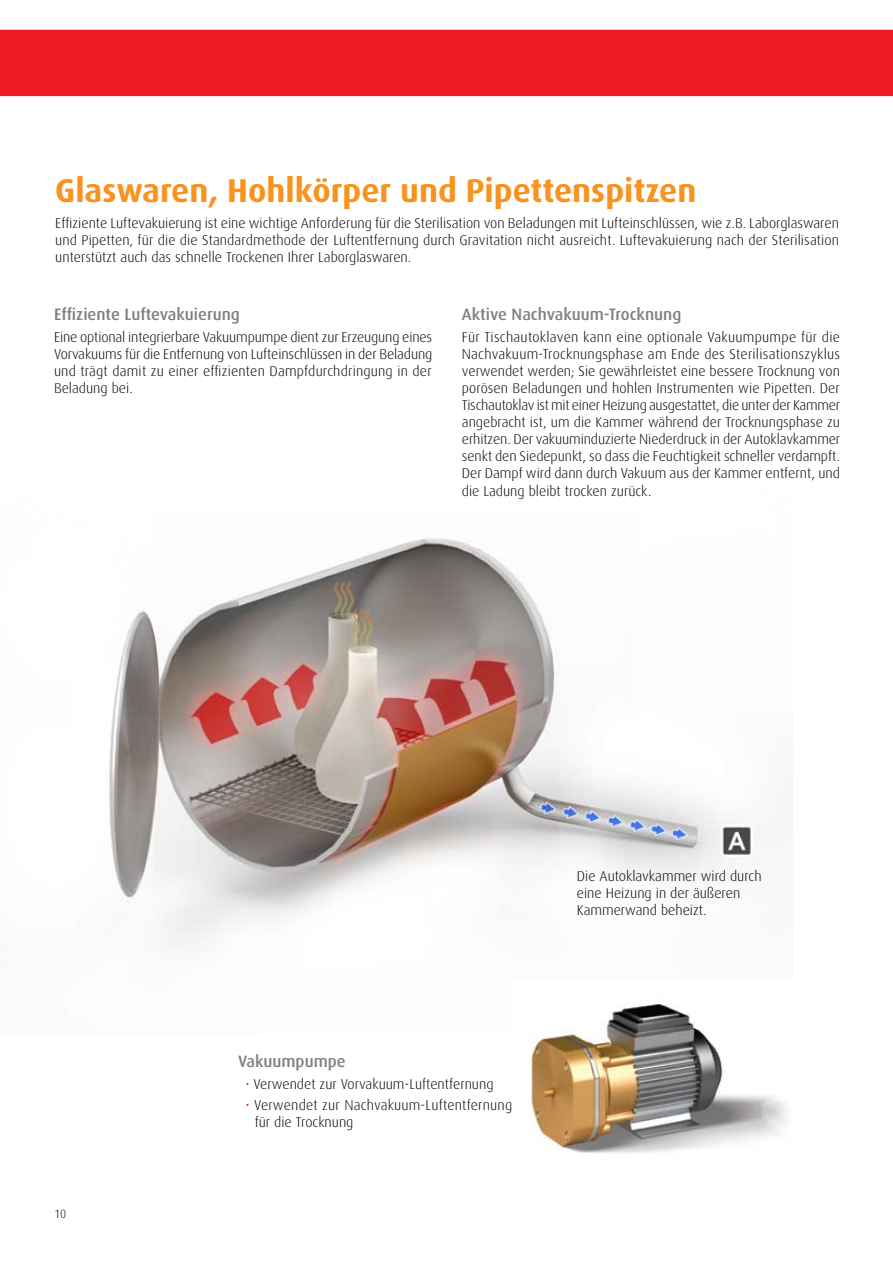
<style>
.page{position:relative;width:893px;height:1263px;background:#fff}
.page>*{position:absolute;margin:0;border:0;box-sizing:border-box;transform-origin:0 0}
.t1{font:700 33px "Dax";color:#f7931e}
.t2{font:500 16.5px "Dax";color:#808080}
.t3{font:300 14.25px/17.1px "Dax";color:#000;text-align:justify}
.t4{font:300 12px "Dax";color:#000}
.s1{color:#ed1c24}
</style>
<div class="page">
<div style="left:0;top:30px;width:893px;height:66px;background:#ed1c24"></div>
<img style="left:109px;top:538px;width:651px;height:406px">
<img style="left:530px;top:1003px;width:258px;height:150px">
<h1 class="t1" style="left:55px;top:172px;width:643px">Glaswaren, Hohlkörper und Pipettenspitzen</h1>
<p class="t3" style="left:55px;top:215px;width:785px">Effiziente Luftevakuierung ist eine wichtige Anforderung für die Sterilisation von Beladungen mit Lufteinschlüssen, wie z.B. Laborglaswaren und Pipetten, für die die Standardmethode der Luftentfernung durch Gravitation nicht ausreicht. Luftevakuierung nach der Sterilisation unterstützt auch das schnelle Trockenen Ihrer Laborglaswaren.</p>
<p class="t2" style="left:54px;top:305px;width:187px">Effiziente Luftevakuierung</p>
<p class="t3" style="left:54px;top:328px;width:380px">Eine optional integrierbare Vakuumpumpe dient zur Erzeugung eines Vorvakuums für die Entfernung von Lufteinschlüssen in der Beladung und trägt damit zu einer effizienten Dampfdurchdringung in der Beladung bei.</p>
<p class="t2" style="left:462px;top:305px;width:221px">Aktive Nachvakuum-Trocknung</p>
<p class="t3" style="left:462px;top:328px;width:380px">Für Tischautoklaven kann eine optionale Vakuumpumpe für die Nachvakuum-Trocknungsphase am Ende des Sterilisationszyklus verwendet werden; Sie gewährleistet eine bessere Trocknung von porösen Beladungen und hohlen Instrumenten wie Pipetten. Der Tischautoklav ist mit einer Heizung ausgestattet, die unter der Kammer angebracht ist, um die Kammer während der Trocknungsphase zu erhitzen. Der vakuuminduzierte Niederdruck in der Autoklavkammer senkt den Siedepunkt, so dass die Feuchtigkeit schneller verdampft.<br>Der Dampf wird dann durch Vakuum aus der Kammer entfernt, und die Ladung bleibt trocken zurück.</p>
<p class="t3" style="left:577px;top:867px;width:186px;text-align:left">Die Autoklavkammer wird durch eine Heizung in der äußeren<br>Kammerwand beheizt.</p>
<p class="t4" style="left:54px;top:1207px;width:14px">10</p>
<p class="t2" style="left:238px;top:1052px;width:109px">Vakuumpumpe</p>
<p class="t3" style="left:245px;top:1075px;width:250px"><span class="s1">•</span> Verwendet zur Vorvakuum-Luftentfernung</p>
<p class="t3" style="left:255px;top:1097px;width:259px;text-indent:-9px"><span class="s1">•</span> Verwendet zur Nachvakuum-Luftentfernung für die Trocknung</p>
</div>
